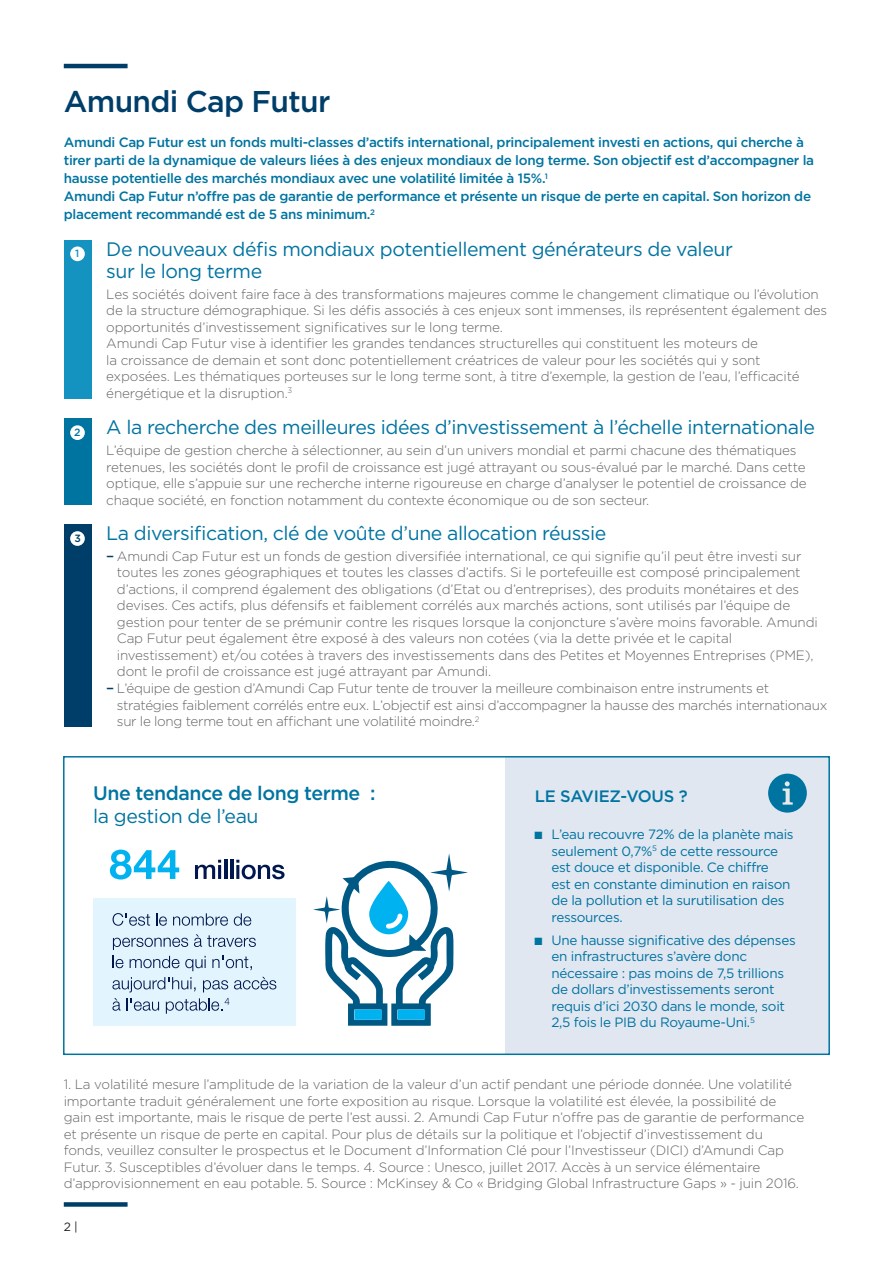
<style>
.page{position:relative;width:893px;height:1263px;background:#fff}
.page>*{position:absolute;margin:0;border:0;box-sizing:border-box;transform-origin:0 0}
.t1{font:500 30px "Gotham";letter-spacing:-.02em;color:#003e6a}
.t2{font:19.5px/22.5px "Gotham";letter-spacing:-.02em;color:#0074a1}
.t3{font:500 19.5px "Gotham";letter-spacing:-.02em;color:#0074a1}
.t4{font:500 16.5px "Gotham";letter-spacing:-.01em;color:#0074a1}
.t5{font:300 13.5px/16.5px "Gotham";letter-spacing:-.01em;color:#636466}
.t6{font:500 13.5px/18px "Gotham";letter-spacing:-.02em;color:#0074a1}
.t7{font:13.5px/16.5px "Gotham";letter-spacing:-.02em;color:#0072a2}
.t8{font:12px "Gotham";color:#231f20}
.t9{font:500 10.5px "Gotham";color:#0074a1}
.t10{font:500 10.5px "Gotham";color:#003e6a}
.s1{font-weight:500;font-size:12.75px;color:#003e6a}
.s2{color:#0074a1}
</style>
<div class="page">
<div style="left:505px;top:757px;width:324px;height:298px;background:#e1e7f0"></div>
<hr style="left:64px;top:64px;width:64px;height:4px;background:#003e6a">
<div style="left:64px;top:1202px;width:64px;height:5px;background:#003e6a"></div>
<div style="left:63px;top:756px;width:767px;height:299px;border:2px solid #0074a1"></div>
<div style="left:64px;top:240px;width:27px;height:158px;background:#1493c1"></div>
<div style="left:64px;top:419px;width:27px;height:86px;background:#0074a1"></div>
<div style="left:64px;top:525px;width:27px;height:202px;background:#003e6a"></div>
<div style="left:70px;top:246px;width:15px;height:15px;background:#fff;border-radius:50%"></div>
<div style="left:70px;top:425px;width:15px;height:15px;background:#fff;border-radius:50%"></div>
<div style="left:70px;top:531px;width:15px;height:15px;background:#fff;border-radius:50%"></div>
<div style="left:768px;top:774px;width:39px;height:39px;background:#0074a1;border-radius:50%"></div>
<svg style="left:783px;top:781px;width:10px;height:24px"></svg>
<div style="left:93px;top:898px;width:202px;height:128px;background:#e2f4fd"></div>
<svg style="left:110px;top:850px;width:69px;height:29px"></svg>
<svg style="left:195px;top:860px;width:26px;height:19px"></svg>
<hr style="left:224px;top:860px;width:3px;height:19px;background:#00164e">
<hr style="left:230px;top:860px;width:3px;height:19px;background:#00164e">
<svg style="left:236px;top:860px;width:49px;height:19px"></svg>
<svg style="left:113px;top:913px;width:37px;height:13px"></svg>
<svg style="left:156px;top:913px;width:11px;height:13px"></svg>
<svg style="left:173px;top:913px;width:55px;height:13px"></svg>
<svg style="left:234px;top:913px;width:17px;height:13px"></svg>
<svg style="left:113px;top:938px;width:75px;height:12px"></svg>
<svg style="left:194px;top:934px;width:62px;height:13px"></svg>
<svg style="left:113px;top:956px;width:11px;height:12px"></svg>
<svg style="left:130px;top:956px;width:76px;height:15px"></svg>
<svg style="left:212px;top:956px;width:40px;height:14px"></svg>
<svg style="left:112px;top:977px;width:84px;height:15px"></svg>
<svg style="left:203px;top:980px;width:25px;height:12px"></svg>
<svg style="left:234px;top:977px;width:42px;height:12px"></svg>
<svg style="left:112px;top:998px;width:47px;height:13px"></svg>
<svg style="left:166px;top:998px;width:63px;height:16px"></svg>
<svg style="left:313px;top:854px;width:155px;height:172px"></svg>
<h1 class="t1" style="left:64px;top:82px;width:268px">Amundi Cap Futur</h1>
<p class="t6" style="left:64px;top:133px;width:752px">Amundi Cap Futur est un fonds multi-classes d’actifs international, principalement investi en actions, qui cherche à tirer parti de la dynamique de valeurs liées à des enjeux mondiaux de long terme. Son objectif est d’accompagner la hausse potentielle des marchés mondiaux avec une volatilité limitée à 15%.<sup>1<br></sup>Amundi Cap Futur n’offre pas de garantie de performance et présente un risque de perte en capital. Son horizon de placement recommandé est de 5 ans minimum.<sup>2</sup></p>
<h2 class="t2" style="left:106px;top:237px;width:628px">De nouveaux défis mondiaux potentiellement générateurs de valeur sur le long terme</h2>
<p class="t5" style="left:106px;top:285px;width:722px">Les sociétés doivent faire face à des transformations majeures comme le changement climatique ou l’évolution de la structure démographique. Si les défis associés à ces enjeux sont immenses, ils représentent également des opportunités d’investissement significatives sur le long terme.<br>Amundi Cap Futur vise à identifier les grandes tendances structurelles qui constituent les moteurs de<br>la croissance de demain et sont donc potentiellement créatrices de valeur pour les sociétés qui y sont exposées. Les thématiques porteuses sur le long terme sont, à titre d’exemple, la gestion de l’eau, l’efficacité énergétique et la disruption.<sup>3</sup></p>
<h2 class="t2" style="left:106px;top:416px;width:710px">A la recherche des meilleures idées d’investissement à l’échelle internationale</h2>
<p class="t5" style="left:106px;top:442px;width:702px">L’équipe de gestion cherche à sélectionner, au sein d’un univers mondial et parmi chacune des thématiques retenues, les sociétés dont le profil de croissance est jugé attrayant ou sous-évalué par le marché. Dans cette optique, elle s’appuie sur une recherche interne rigoureuse en charge d’analyser le potentiel de croissance de chaque société, en fonction notamment du contexte économique ou de son secteur.</p>
<h2 class="t2" style="left:106px;top:522px;width:502px">La diversification, clé de voûte d’une allocation réussie</h2>
<p class="t5" style="left:106px;top:548px;width:697px"><span class="s1">−</span> Amundi Cap Futur est un fonds de gestion diversifiée international, ce qui signifie qu’il peut être investi sur</p>
<p class="t5" style="left:117px;top:564px;width:685px">toutes les zones géographiques et toutes les classes d’actifs. Si le portefeuille est composé principalement</p>
<p class="t5" style="left:117px;top:581px;width:684px">d’actions, il comprend également des obligations (d’Etat ou d’entreprises), des produits monétaires et des</p>
<p class="t5" style="left:117px;top:597px;width:675px">devises. Ces actifs, plus défensifs et faiblement corrélés aux marchés actions, sont utilisés par l’équipe de</p>
<p class="t5" style="left:117px;top:614px;width:702px">gestion pour tenter de se prémunir contre les risques lorsque la conjoncture s’avère moins favorable. Amundi</p>
<p class="t5" style="left:117px;top:630px;width:617px">Cap Futur peut également être exposé à des valeurs non cotées (via la dette privée et le capital</p>
<p class="t5" style="left:117px;top:647px;width:698px">investissement) et/ou cotées à travers des investissements dans des Petites et Moyennes Entreprises (PME),</p>
<p class="t5" style="left:117px;top:663px;width:376px">dont le profil de croissance est jugé attrayant par Amundi.</p>
<p class="t5" style="left:106px;top:680px;width:664px"><span class="s1">−</span> L’équipe de gestion d’Amundi Cap Futur tente de trouver la meilleure combinaison entre instruments et</p>
<p class="t5" style="left:117px;top:696px;width:712px">stratégies faiblement corrélés entre eux. L’objectif est ainsi d’accompagner la hausse des marchés internationaux</p>
<p class="t5" style="left:117px;top:713px;width:364px">sur le long terme tout en affichant une volatilité moindre.<sup>2</sup></p>
<p class="t9" style="left:74px;top:426px;width:8px">2</p>
<p class="t10" style="left:74px;top:532px;width:8px">3</p>
<h2 class="t3" style="left:93px;top:780px;width:284px">Une tendance de long terme :</h2>
<h2 class="t2" style="left:93px;top:804px;width:167px">la gestion de l’eau</h2>
<p class="t4" style="left:535px;top:785px;width:154px">LE SAVIEZ-VOUS ?</p>
<p class="t7" style="left:551px;top:826px;width:244px;text-indent:-17px"><span class="s2">■</span> L’eau recouvre 72% de la planète mais seulement 0,7%<sup>5</sup> de cette ressource est douce et disponible. Ce chiffre<br>est en constante diminution en raison de la pollution et la surutilisation des ressources.</p>
<p class="t7" style="left:551px;top:931px;width:246px;text-indent:-17px"><span class="s2">■</span> Une hausse significative des dépenses en infrastructures s’avère donc nécessaire : pas moins de 7,5 trillions de dollars d’investissements seront requis d’ici 2030 dans le monde, soit 2,5 fois le PIB du Royaume-Uni.<sup>5</sup></p>
<p class="t5" style="left:64px;top:1076px;width:742px">1. La volatilité mesure l’amplitude de la variation de la valeur d’un actif pendant une période donnée. Une volatilité importante traduit généralement une forte exposition au risque. Lorsque la volatilité est élevée, la possibilité de gain est importante, mais le risque de perte l’est aussi. 2. Amundi Cap Futur n’offre pas de garantie de performance et présente un risque de perte en capital. Pour plus de détails sur la politique et l’objectif d’investissement du fonds, veuillez consulter le prospectus et le Document d’Information Clé pour l’Investisseur (DICI) d’Amundi Cap Futur. 3. Susceptibles d’évoluer dans le temps. 4. Source : Unesco, juillet 2017. Accès à un service élémentaire d’approvisionnement en eau potable. 5. Source : McKinsey &amp; Co « Bridging Global Infrastructure Gaps » - juin 2016.</p>
<p class="t8" style="left:64px;top:1219px;width:15px">2 |</p>
</div>
